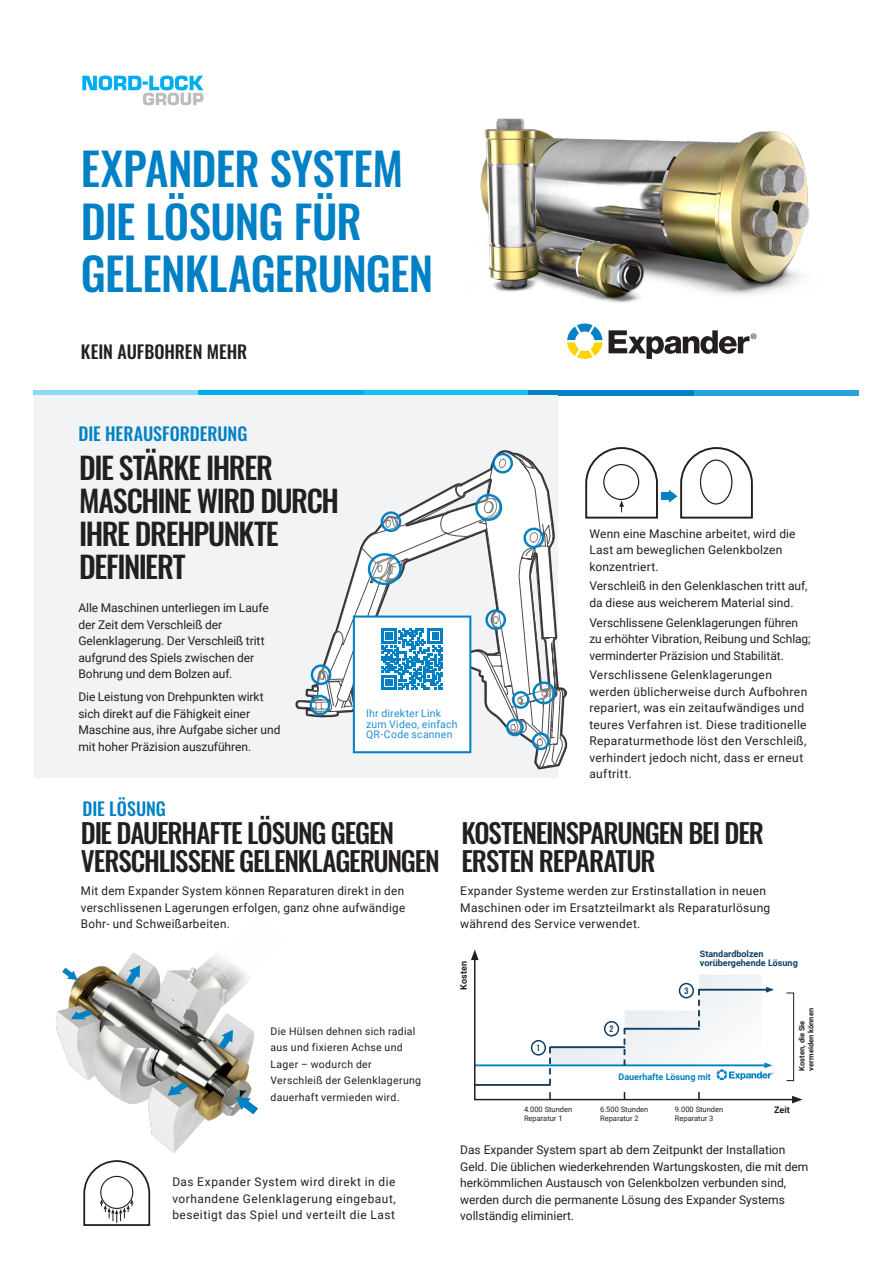
<style>
.page{position:relative;width:893px;height:1263px;background:#fff}
.page>*{position:absolute;margin:0;border:0;box-sizing:border-box;transform-origin:0 0}
.Title_3{font:500 45px/52.5px "Oswald";letter-spacing:-.015em;color:#0080c5}
.Title_4{font:500 30px/33px "Oswald";letter-spacing:-.045em;color:#231f20}
.Title_4-2{font:500 27px/28.5px "Oswald";letter-spacing:-.04em;color:#231f20}
.Title_5{font:500 18px "Oswald";letter-spacing:-.005em;color:#0080c5}
.Title_5-2{font:500 18px "Oswald";letter-spacing:-.005em;color:#231f20}
.Bodytext_8pt{font:12px/16.5px "Roboto";letter-spacing:.005em;color:#231f20}
.Bodytext_8pt-2{font:12px/16.5px "Roboto";letter-spacing:.025em;color:#231f20}
.Bodytext_8pt-3{font:10.5px/16.5px "Roboto";letter-spacing:.03em;color:#231f20}
.Bodytext_9pt{font:10.5px/10.8px "Roboto";letter-spacing:.02em;color:#1d90d0}
.t1{font:700 9px/9px "Roboto";color:#103f62}
.t2{font:700 9px "Roboto";color:#0080c5}
.t3{font:700 9px "Roboto";color:#231f20}
.t4{font:500 7.95px "Oswald";color:#103f62}
.t5{font:7.5px "Roboto";color:#231f20}
.t6{font:700 7.5px/9px "Roboto";color:#231f20}
</style>
<div class="page">
<svg style="left:82px;top:76px;width:122px;height:29px"></svg>
<div style="left:34px;top:391px;width:165px;height:5px;background:#8dd7f7"></div>
<div style="left:364px;top:391px;width:165px;height:5px;background:#15c0f2"></div>
<div style="left:199px;top:391px;width:165px;height:5px;background:#00aeef"></div>
<div style="left:694px;top:391px;width:165px;height:5px;background:#2aa2db"></div>
<div style="left:529px;top:391px;width:165px;height:5px;background:#0082c5"></div>
<img style="left:480px;top:118px;width:330px;height:215px">
<div style="left:34px;top:396px;width:523px;height:382px;background:#f2f3f4"></div>
<svg style="left:585px;top:447px;width:73px;height:72px"></svg>
<svg style="left:297px;top:451px;width:261px;height:266px"></svg>
<svg style="left:315px;top:493px;width:251px;height:275px"></svg>
<svg style="left:494px;top:454px;width:18px;height:18px"></svg>
<div style="left:492px;top:453px;width:21px;height:20px;border:2px solid #0080c5;border-radius:50%"></div>
<svg style="left:487px;top:611px;width:18px;height:18px"></svg>
<div style="left:485px;top:609px;width:21px;height:21px;border:2px solid #0080c5;border-radius:50%"></div>
<svg style="left:312px;top:666px;width:18px;height:18px"></svg>
<div style="left:311px;top:664px;width:20px;height:21px;border:2px solid #0080c5;border-radius:50%"></div>
<svg style="left:311px;top:696px;width:18px;height:18px"></svg>
<div style="left:310px;top:695px;width:20px;height:20px;border:2px solid #0080c5;border-radius:50%"></div>
<svg style="left:513px;top:692px;width:15px;height:15px"></svg>
<div style="left:512px;top:691px;width:17px;height:18px;border:2px solid #0080c5;border-radius:50%"></div>
<svg style="left:507px;top:720px;width:15px;height:15px"></svg>
<div style="left:506px;top:718px;width:18px;height:18px;border:2px solid #0080c5;border-radius:50%"></div>
<svg style="left:533px;top:734px;width:15px;height:15px"></svg>
<div style="left:532px;top:732px;width:18px;height:18px;border:2px solid #0080c5;border-radius:50%"></div>
<svg style="left:534px;top:683px;width:20px;height:20px"></svg>
<div style="left:532px;top:681px;width:23px;height:23px;border:2px solid #0080c5;border-radius:50%"></div>
<svg style="left:382px;top:513px;width:18px;height:18px"></svg>
<div style="left:381px;top:511px;width:20px;height:21px;border:2px solid #0080c5;border-radius:50%"></div>
<svg style="left:525px;top:529px;width:18px;height:18px"></svg>
<div style="left:523px;top:528px;width:21px;height:20px;border:2px solid #0080c5;border-radius:50%"></div>
<svg style="left:476px;top:495px;width:25px;height:25px"></svg>
<div style="left:475px;top:494px;width:27px;height:27px;border:2px solid #0080c5;border-radius:50%"></div>
<svg style="left:369px;top:554px;width:31px;height:30px"></svg>
<div style="left:368px;top:553px;width:34px;height:32px;border:2px solid #0080c5;border-radius:50%"></div>
<div style="left:353px;top:615px;width:118px;height:138px;background:#fff;border:2px solid #0080c5"></div>
<svg style="left:382px;top:629px;width:61px;height:61px"></svg>
<svg style="left:669px;top:447px;width:84px;height:72px"></svg>
<div style="left:661px;top:492px;width:9px;height:8px;background:#0080c5"></div>
<img style="left:56px;top:953px;width:198px;height:200px">
<svg style="left:216px;top:1026px;width:22px;height:25px"></svg>
<svg style="left:61px;top:966px;width:20px;height:18px"></svg>
<svg style="left:231px;top:1091px;width:27px;height:26px"></svg>
<svg style="left:162px;top:1080px;width:29px;height:20px"></svg>
<svg style="left:66px;top:1008px;width:30px;height:15px"></svg>
<svg style="left:123px;top:961px;width:22px;height:26px"></svg>
<hr style="left:474px;top:1084px;width:77px;height:2px;background:#103f62">
<hr style="left:474px;top:1064px;width:291px;height:2px;background:#0080c5">
<hr style="left:474px;top:958px;width:1px;height:141px;background:#231f20">
<svg style="left:471px;top:949px;width:8px;height:11px"></svg>
<div style="left:786px;top:992px;width:8px;height:89px;border:1px solid #231f20"></div>
<hr style="left:474px;top:1099px;width:320px;height:1px;background:#231f20">
<svg style="left:792px;top:1096px;width:11px;height:7px"></svg>
<div style="left:531px;top:1040px;width:15px;height:15px;border:2px solid #103f62;border-radius:50%"></div>
<svg style="left:549px;top:974px;width:225px;height:111px"></svg>
<svg style="left:549px;top:1092px;width:2px;height:7px"></svg>
<svg style="left:698px;top:1092px;width:2px;height:7px"></svg>
<svg style="left:83px;top:1160px;width:68px;height:66px"></svg>
<svg style="left:567px;top:323px;width:35px;height:36px"></svg>
<svg style="left:609px;top:330px;width:147px;height:29px"></svg>
<p class="Title_3" style="left:81px;top:146px;width:354px">EXPANDER SYSTEM<br>DIE LÖSUNG FÜR<br>GELENKLAGERUNGEN</p>
<p class="Title_5-2" style="left:81px;top:342px;width:168px">KEIN AUFBOHREN MEHR</p>
<p class="Title_5" style="left:78px;top:424px;width:170px">DIE HERAUSFORDERUNG</p>
<p class="Title_4" style="left:79px;top:453px;width:262px">DIE STÄRKE IHRER<br>MASCHINE WIRD DURCH<br>IHRE DREHPUNKTE<br>DEFINIERT</p>
<p class="Bodytext_8pt" style="left:78px;top:599px;width:192px">Alle Maschinen unterliegen im Laufe der Zeit dem Verschleiß der<br>Gelenklagerung. Der Verschleiß tritt aufgrund des Spiels zwischen der<br>Bohrung und dem Bolzen auf.</p>
<p class="Bodytext_8pt" style="left:78px;top:688px;width:203px">Die Leistung von Drehpunkten wirkt sich direkt auf die Fähigkeit einer Maschine aus, ihre Aufgabe sicher und mit hoher Präzision auszuführen.</p>
<p class="Bodytext_9pt" style="left:366px;top:707px;width:93px">Ihr direkter Link zum Video, einfach<br>QR-Code scannen</p>
<p class="Bodytext_8pt" style="left:589px;top:525px;width:208px">Wenn eine Maschine arbeitet, wird die<br>Last am beweglichen Gelenkbolzen konzentriert.</p>
<p class="Bodytext_8pt" style="left:589px;top:577px;width:220px">Verschleiß in den Gelenklaschen tritt auf, da diese aus weicherem Material sind.</p>
<p class="Bodytext_8pt" style="left:589px;top:614px;width:223px">Verschlissene Gelenklagerungen führen zu erhöhter Vibration, Reibung und Schlag; verminderter Präzision und Stabilität.</p>
<p class="Bodytext_8pt-2" style="left:589px;top:666px;width:219px">Verschlissene Gelenklagerungen werden üblicherweise durch Aufbohren repariert, was ein zeitaufwändiges und teures Verfahren ist. Diese traditionelle Reparaturmethode löst den Verschleiß, verhindert jedoch nicht, dass er erneut auftritt.</p>
<p class="Title_5" style="left:83px;top:799px;width:85px">DIE LÖSUNG</p>
<p class="Title_4-2" style="left:81px;top:820px;width:361px">DIE DAUERHAFTE LÖSUNG GEGEN<br>VERSCHLISSENE GELENKLAGERUNGEN</p>
<p class="Bodytext_8pt" style="left:81px;top:882px;width:326px;text-align:justify">Mit dem Expander System können Reparaturen direkt in den verschlissenen Lagerungen erfolgen, ganz ohne aufwändige Bohr- und Schweißarbeiten.</p>
<p class="Bodytext_8pt-3" style="left:271px;top:1022px;width:152px">Die Hülsen dehnen sich radial aus und fixieren Achse und<br>Lager – wodurch der<br>Verschleiß der Gelenklagerung dauerhaft vermieden wird.</p>
<p class="Bodytext_8pt" style="left:172px;top:1173px;width:225px;text-align:justify">Das Expander System wird direkt in die vorhandene Gelenklagerung eingebaut, beseitigt das Spiel und verteilt die Last</p>
<p class="Title_4-2" style="left:461px;top:820px;width:304px">KOSTENEINSPARUNGEN BEI DER<br>ERSTEN REPARATUR</p>
<p class="Bodytext_8pt-2" style="left:460px;top:882px;width:312px">Expander Systeme werden zur Erstinstallation in neuen<br>Maschinen oder im Ersatzteilmarkt als Reparaturlösung während des Service verwendet.</p>
<p class="t3" style="left:457px;top:989px;width:30px;rotate:-90deg">Kosten</p>
<p class="t4" style="left:537px;top:1043px;width:5px">1</p>
<p class="t5" style="left:524px;top:1104px;width:50px">4.000 Stunden</p>
<p class="t5" style="left:524px;top:1113px;width:40px">Reparatur 1</p>
<p class="t4" style="left:609px;top:1024px;width:5px">2</p>
<p class="t4" style="left:684px;top:986px;width:5px">3</p>
<p class="t1" style="left:700px;top:949px;width:99px">Standardbolzen vorübergehende Lösung</p>
<p class="t6" style="left:797px;top:1070px;width:64px;rotate:-90deg">Kosten, die Sie vermeiden können</p>
<p class="t2" style="left:618px;top:1070px;width:94px">Dauerhafte Lösung mit</p>
<p class="t5" style="left:600px;top:1104px;width:50px">6.500 Stunden</p>
<p class="t5" style="left:600px;top:1113px;width:40px">Reparatur 2</p>
<p class="t5" style="left:675px;top:1104px;width:50px">9.000 Stunden</p>
<p class="t5" style="left:675px;top:1113px;width:40px">Reparatur 3</p>
<p class="t3" style="left:774px;top:1103px;width:17px">Zeit</p>
<p class="Bodytext_8pt" style="left:460px;top:1141px;width:350px">Das Expander System spart ab dem Zeitpunkt der Installation Geld. Die üblichen wiederkehrenden Wartungskosten, die mit dem herkömmlichen Austausch von Gelenkbolzen verbunden sind, werden durch die permanente Lösung des Expander Systems vollständig eliminiert.</p>
</div>
